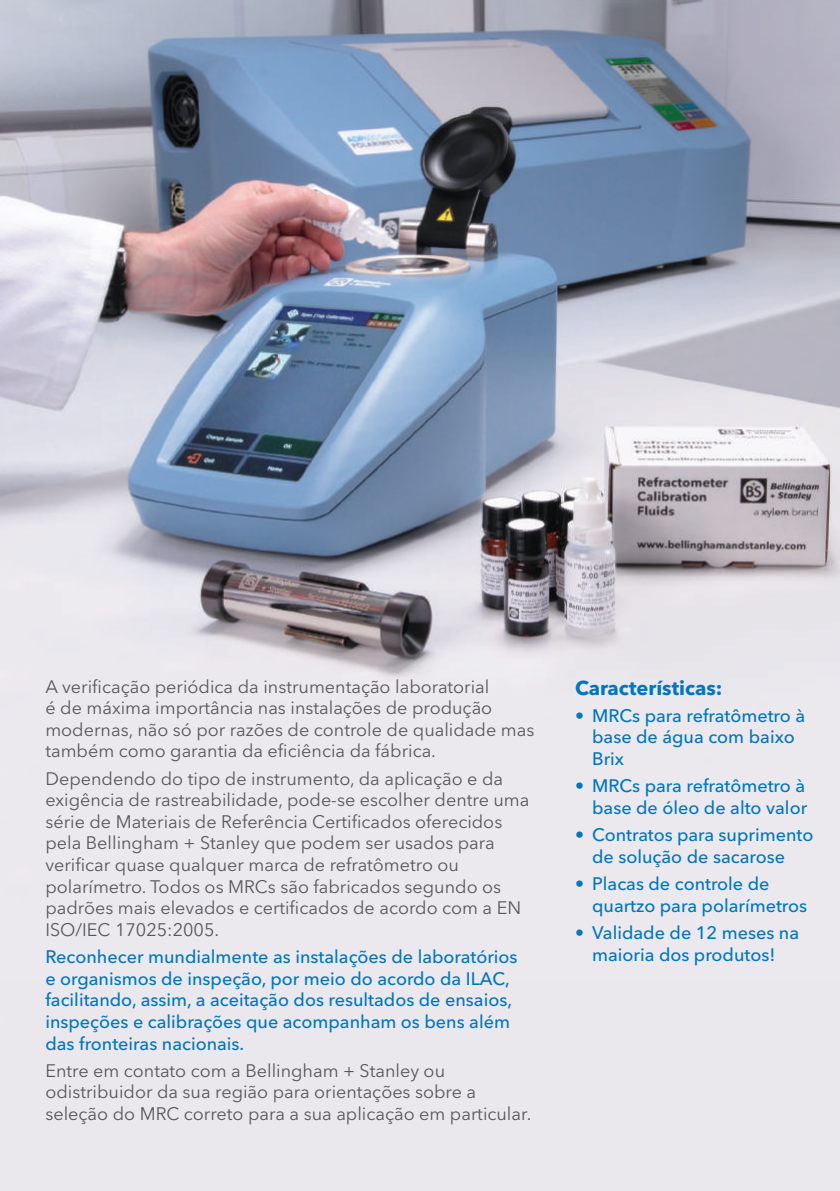
<style>
.page{position:relative;width:840px;height:1191px;background:#fff}
.page>*{position:absolute;margin:0;border:0;box-sizing:border-box;transform-origin:0 0}
.t1{font:700 20px "Avenir Next LT Pro";color:#0076be}
.t2{font:18px/21.6px "Avenir Next LT Pro";color:#57585a}
.t3{font:500 18px/21.6px "Avenir Next LT Pro";color:#0076be}
.s1{font-weight:700}
</style>
<div class="page">
<div style="left:0;top:387px;width:839px;height:804px;background:#eae8ed"></div>
<img style="left:0;top:0;width:839px;height:676px">
<p class="t2" style="left:45px;top:675px;width:490px">A verificação periódica da instrumentação laboratorial<br>é de máxima importância nas instalações de produção modernas, não só por razões de controle de qualidade mas também como garantia da eficiência da fábrica.</p>
<p class="t2" style="left:45px;top:767px;width:485px">Dependendo do tipo de instrumento, da aplicação e da exigência de rastreabilidade, pode-se escolher dentre uma série de Materiais de Referência Certificados oferecidos pela Bellingham + Stanley que podem ser usados para verificar quase qualquer marca de refratômetro ou polarímetro. Todos os MRCs são fabricados segundo os padrões mais elevados e certificados de acordo com a EN ISO/IEC 17025:2005.</p>
<p class="t3" style="left:45px;top:946px;width:473px">Reconhecer mundialmente as instalações de laboratórios e organismos de inspeção, por meio do acordo da ILAC, facilitando, assim, a aceitação dos resultados de ensaios, inspeções e calibrações que acompanham os bens além das fronteiras nacionais.</p>
<p class="t2" style="left:45px;top:1059px;width:487px">Entre em contato com a Bellingham + Stanley ou odistribuidor da sua região para orientações sobre a seleção do MRC correto para a sua aplicação em particular.</p>
<p class="t1" style="left:574px;top:675px;width:149px">Características:</p>
<p class="t3" style="left:591px;top:704px;width:214px;text-indent:-17px"><span class="s1">•</span> MRCs para refratômetro à base de água com baixo<br>Brix</p>
<p class="t3" style="left:574px;top:775px;width:233px;text-align:right"><span class="s1">•</span> MRCs para refratômetro à base de óleo de alto valor</p>
<p class="t3" style="left:591px;top:824px;width:223px;text-indent:-17px"><span class="s1">•</span> Contratos para suprimento de solução de sacarose</p>
<p class="t3" style="left:591px;top:873px;width:216px;text-indent:-17px"><span class="s1">•</span> Placas de controle de quartzo para polarímetros</p>
<p class="t3" style="left:574px;top:921px;width:225px;text-align:center"><span class="s1">•</span> Validade de 12 meses na maioria dos produtos!</p>
</div>
